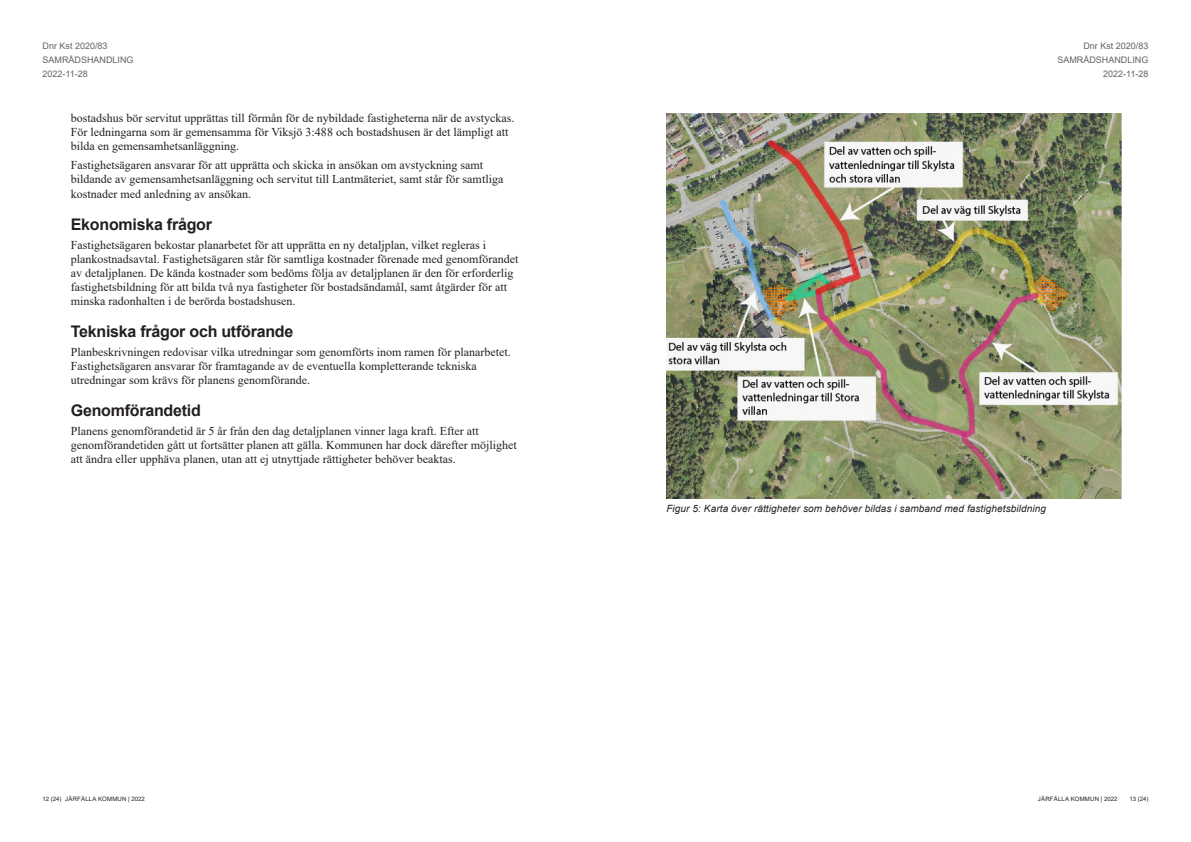
<style>
.page{position:relative;width:1191px;height:842px;background:#fff}
.page>*{position:absolute;margin:0;border:0;box-sizing:border-box;transform-origin:0 0}
.Rubrik_2{font:700 16px "Arial";letter-spacing:-.015em;color:#231f20}
.Brödtext{font:12px/14px "Times New Roman";color:#231f20}
.t1{font:italic 10px "Arial";letter-spacing:.01em;color:#231f20}
.t2{font:9px/13.8px "Arial";color:#636366;text-align:right}
.t3{font:6px "Arial";letter-spacing:.035em;color:#231f20}
</style>
<div class="page">
<img style="left:666px;top:113px;width:455px;height:386px">
<p class="t2" style="left:43px;top:39px;width:93px;text-align:left">Dnr Kst 2020/83<br>SAMRÅDSHANDLING<br>2022-11-28</p>
<p class="Brödtext" style="left:71px;top:110px;width:445px">bostadshus bör servitut upprättas till förmån för de nybildade fastigheterna när de avstyckas.<br>För ledningarna som är gemensamma för Viksjö 3:488 och bostadshusen är det lämpligt att bilda en gemensamhetsanläggning.</p>
<p class="Brödtext" style="left:71px;top:158px;width:434px;line-height:14.5px">Fastighetsägaren ansvarar för att upprätta och skicka in ansökan om avstyckning samt bildande av gemensamhetsanläggning och servitut till Lantmäteriet, samt står för samtliga kostnader med anledning av ansökan.</p>
<p class="Rubrik_2" style="left:71px;top:213px;width:143px">Ekonomiska frågor</p>
<p class="Brödtext" style="left:71px;top:238px;width:449px">Fastighetsägaren bekostar planarbetet för att upprätta en ny detaljplan, vilket regleras i plankostnadsavtal. Fastighetsägaren står för samtliga kostnader förenade med genomförandet av detaljplanen. De kända kostnader som bedöms följa av detaljplanen är den för erforderlig fastighetsbildning för att bilda två nya fastigheter för bostadsändamål, samt åtgärder för att minska radonhalten i de berörda bostadshusen.</p>
<p class="Rubrik_2" style="left:71px;top:320px;width:224px">Tekniska frågor och utförande</p>
<p class="Brödtext" style="left:71px;top:345px;width:441px">Planbeskrivningen redovisar vilka utredningar som genomförts inom ramen för planarbetet.<br>Fastighetsägaren ansvarar för framtagande av de eventuella kompletterande tekniska utredningar som krävs för planens genomförande.</p>
<p class="Rubrik_2" style="left:71px;top:399px;width:131px">Genomförandetid</p>
<p class="Brödtext" style="left:71px;top:424px;width:447px">Planens genomförandetid är 5 år från den dag detaljplanen vinner laga kraft. Efter att genomförandetiden gått ut fortsätter planen att gälla. Kommunen har dock därefter möjlighet att ändra eller upphäva planen, utan att ej utnyttjade rättigheter behöver beaktas.</p>
<p class="t2" style="left:1057px;top:39px;width:93px">Dnr Kst 2020/83<br>SAMRÅDSHANDLING<br>2022-11-28</p>
<p class="t1" style="left:666px;top:502px;width:381px">Figur 5: Karta över rättigheter som behöver bildas i samband med fastighetsbildning</p>
<p class="t3" style="left:43px;top:794px;width:104px">12 (24) JÄRFÄLLA KOMMUN | 2022</p>
<p class="t3" style="left:1038px;top:794px;width:81px">JÄRFÄLLA KOMMUN | 2022</p>
<p class="t3" style="left:1129px;top:794px;width:21px">13 (24)</p>
</div>
